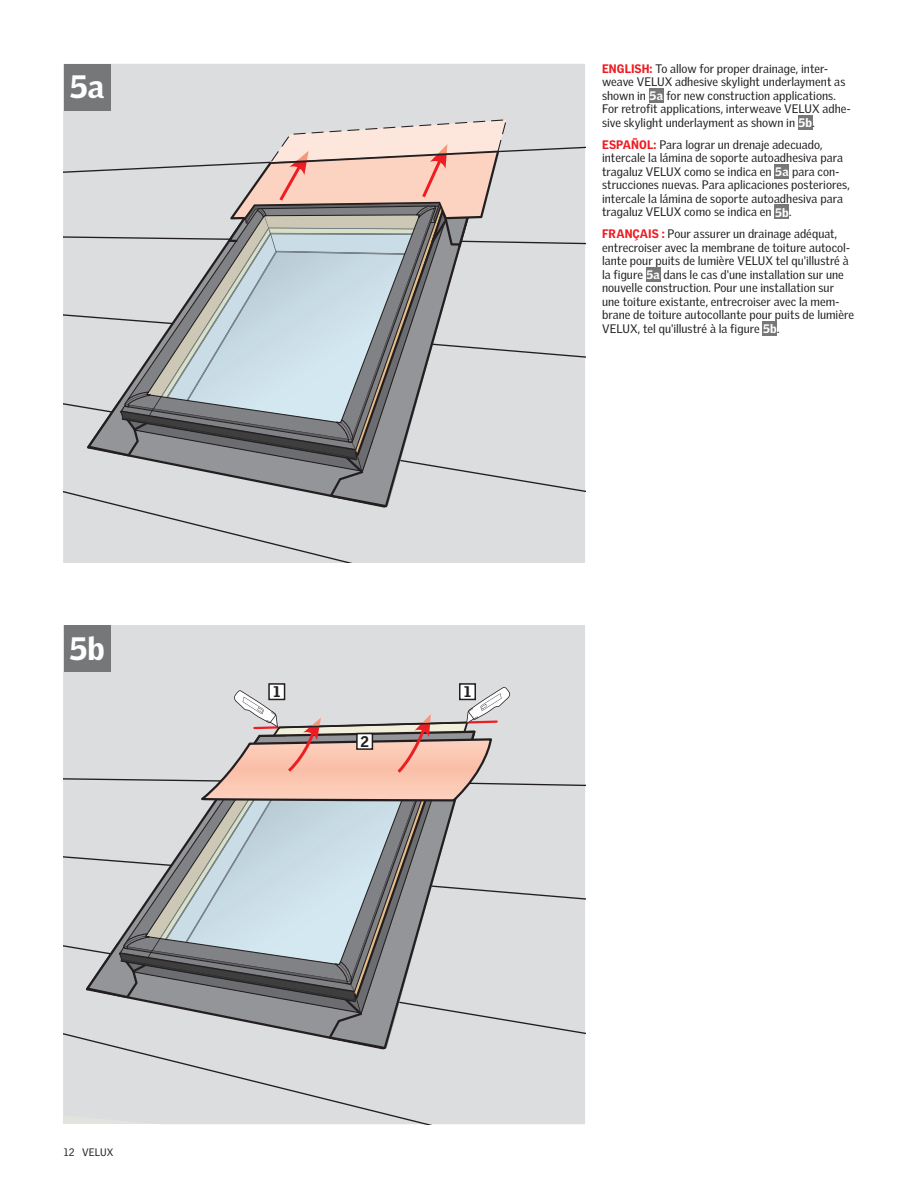
<style>
.page{position:relative;width:918px;height:1188px;background:#fff}
.page>*{position:absolute;margin:0;border:0;box-sizing:border-box;transform-origin:0 0}
.t1{font:900 31.5px "Velux Gothic";color:#fff}
.t2{font:900 15px "Velux Gothic";color:#231f20}
.t3{font:12px/13.5px "Velux Gothic";color:#231f20}
.t4{font:900 12px "Velux Gothic";letter-spacing:.015em;color:#ee1d23}
.t5{font:10.5px "Velux Gothic";letter-spacing:.005em;color:#231f20}
.s1{font-weight:900;color:#ee1d23}
.s2{font-weight:900;color:#fff}
</style>
<div class="page">
<div style="left:64px;top:625px;width:521px;height:62px;background:#dcdddf"></div>
<div style="left:64px;top:1075px;width:521px;height:49px;background:#dcdddf"></div>
<svg style="left:64px;top:687px;width:521px;height:388px"></svg>
<div style="left:64px;top:64px;width:521px;height:56px;background:#dcdddf"></div>
<div style="left:64px;top:533px;width:521px;height:30px;background:#dcdddf"></div>
<svg style="left:64px;top:120px;width:521px;height:413px"></svg>
<div style="left:64px;top:64px;width:47px;height:47px;background:#767778"></div>
<div style="left:64px;top:625px;width:47px;height:47px;background:#767778"></div>
<div style="left:649px;top:88px;width:15px;height:15px;background:#767778"></div>
<div style="left:798px;top:115px;width:15px;height:15px;background:#767778"></div>
<div style="left:775px;top:164px;width:14px;height:15px;background:#767778"></div>
<div style="left:775px;top:205px;width:14px;height:14px;background:#767778"></div>
<div style="left:646px;top:267px;width:15px;height:15px;background:#767778"></div>
<div style="left:763px;top:321px;width:14px;height:15px;background:#767778"></div>
<div style="left:460px;top:684px;width:15px;height:15px;background:#fff"></div>
<div style="left:459px;top:683px;width:17px;height:17px;border:2px solid #231f20"></div>
<div style="left:269px;top:684px;width:16px;height:15px;background:#fff"></div>
<div style="left:268px;top:683px;width:17px;height:17px;border:2px solid #231f20"></div>
<div style="left:357px;top:734px;width:15px;height:15px;background:#fff"></div>
<div style="left:356px;top:733px;width:17px;height:17px;border:2px solid #231f20"></div>
<h1 class="t1" style="left:70px;top:67px;width:36px">5a</h1>
<h1 class="t1" style="left:70px;top:629px;width:37px">5b</h1>
<p class="t5" style="left:64px;top:1146px;width:51px">12 VELUX</p>
<p class="t3" style="left:602px;top:62px;width:250px;text-indent:48px"><span class="s1">:</span> To allow for proper drainage, inter&shy;weave VELUX adhesive skylight underlayment as shown in <span class="s2">5a</span> for new construction applications.<br>For retrofit applications, interweave VELUX adhe&shy;sive skylight underlayment as shown in <span class="s2">5b</span>.</p>
<p class="t4" style="left:602px;top:137px;width:16px">ESPAÑOL</p>
<p class="t4" style="left:602px;top:61px;width:15px">ENGLISH</p>
<p class="t3" style="left:602px;top:138px;width:249px;text-indent:52px"><span class="s1">:</span> Para lograr un drenaje adecuado, intercale la lámina de soporte autoadhesiva para tragaluz VELUX como se indica en <span class="s2">5a</span> para con&shy;strucciones nuevas. Para aplicaciones posteriores, intercale la lámina de soporte autoadhesiva para tragaluz VELUX como se indica en <span class="s2">5b</span>.</p>
<p class="t4" style="left:602px;top:227px;width:23px">FRANÇAIS</p>
<p class="t3" style="left:602px;top:227px;width:254px;text-indent:60px"><span class="s1">:</span> Pour assurer un drainage adéquat, entrecroiser avec la membrane de toiture autocol&shy;lante pour puits de lumière VELUX tel qu'illustré à la figure <span class="s2">5a</span> dans le cas d'une installation sur une nouvelle construction. Pour une installation sur une toiture existante, entrecroiser avec la mem&shy;brane de toiture autocollante pour puits de lumière VELUX, tel qu'illustré à la figure <span class="s2">5b</span>.</p>
<p class="t2" style="left:273px;top:682px;width:8px">1</p>
<p class="t2" style="left:464px;top:682px;width:8px">1</p>
<p class="t2" style="left:360px;top:732px;width:10px">2</p>
</div>
